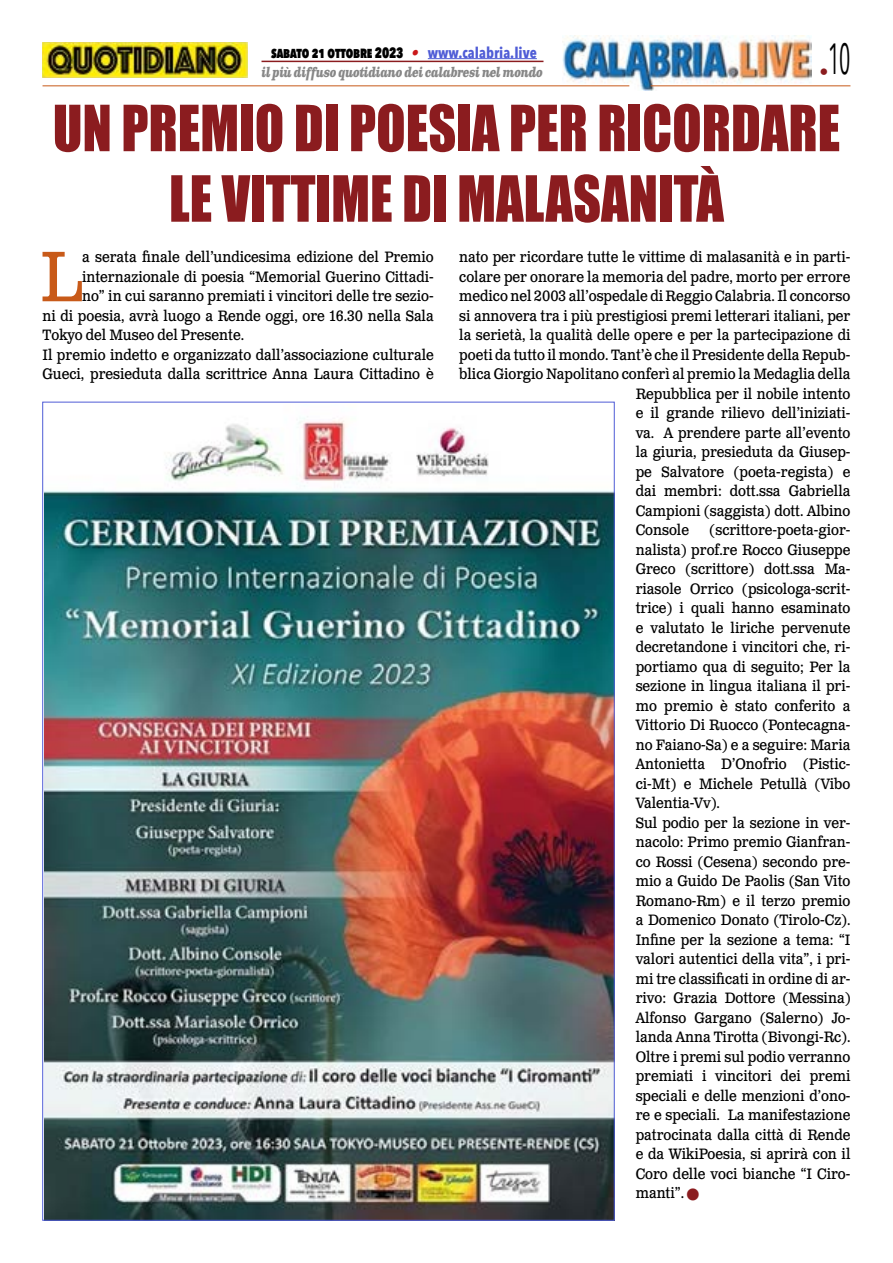
<style>
.page{position:relative;width:893px;height:1263px;background:#fff}
.page>*{position:absolute;margin:0;border:0;box-sizing:border-box;transform-origin:0 0}
.t1{font:71.25px "Clarendon Text Pro";color:#c85a19;scale:.9 1}
.t2{font:58.8px/70.5px "Impact";color:#8b1c1f;text-align:center;scale:.92 1}
.t3{font:43.5px "Avenir Next Condensed";color:#000;scale:.55 1}
.t4{font:15px/19.5px "Clarendon Text Pro";color:#000;scale:.9 1}
.t5{font:800 15px "Avenir Next Condensed";letter-spacing:-.01em;color:#000;scale:.86 1}
.t6{font:italic 700 13.5px "Clarendon Text Pro";letter-spacing:-.05em;color:#878787;scale:.79 1}
.s1{font-family:"Clarendon Text Pro";font-weight:700;font-style:italic;color:#ca181a}
.s2{font-weight:700;color:#4f5cd6}
.s3{color:#8b1c1f}
</style>
<div class="page">
<img style="left:563px;top:36px;width:248px;height:54px">
<hr style="left:43px;top:85px;width:586px;height:1px;background:#c85a19">
<hr style="left:651px;top:85px;width:199px;height:1px;background:#c85a19">
<hr style="left:428px;top:58px;width:109px;height:1px;background:#4f5cd6">
<hr style="left:261px;top:61px;width:282px;height:1px;background:#8b1c1f">
<img style="left:43px;top:43px;width:204px;height:34px">
<img style="left:45px;top:418px;width:567px;height:800px">
<p class="t5" style="left:271px;top:43px;width:311px">SABATO 21 OTTOBRE 2023 <span class="s1">•</span> <span class="s2">www.calabria.live</span></p>
<p class="t6" style="left:261px;top:64px;width:358px">il più diffuso quotidiano dei calabresi nel mondo</p>
<h3 class="t3" style="left:820px;top:21px;width:58px"><sub>•</sub>10</h3>
<h2 class="t2" style="left:53px;top:91px;width:857px">UN PREMIO DI POESIA PER RICORDARE<br>LE VITTIME DI MALASANITÀ</h2>
<h1 class="t1" style="left:40px;top:233px;width:48px">L</h1>
<p class="t4" style="left:82px;top:248px;width:392px">a serata finale dell’undicesima edizione del Premio</p>
<p class="t4" style="left:82px;top:267px;width:392px">internazionale di poesia “Memorial Guerino Cittadi-</p>
<p class="t4" style="left:82px;top:287px;width:392px">no” in cui saranno premiati i vincitori delle tre sezio-</p>
<p class="t4" style="left:43px;top:306px;width:436px">ni di poesia, avrà luogo a Rende oggi, ore 16.30 nella Sala</p>
<p class="t4" style="left:43px;top:326px;width:225px">Tokyo del Museo del Presente.</p>
<p class="t4" style="left:43px;top:345px;width:436px">Il premio indetto e organizzato dall’associazione culturale</p>
<p class="t4" style="left:43px;top:365px;width:436px">Gueci, presieduta dalla scrittrice Anna Laura Cittadino è</p>
<p class="t4" style="left:459px;top:248px;width:436px">nato per ricordare tutte le vittime di malasanità e in parti-</p>
<p class="t4" style="left:459px;top:267px;width:436px">colare per onorare la memoria del padre, morto per errore</p>
<p class="t4" style="left:459px;top:287px;width:436px">medico nel 2003 all’ospedale di Reggio Calabria. Il concorso</p>
<p class="t4" style="left:459px;top:306px;width:436px">si annovera tra i più prestigiosi premi letterari italiani, per</p>
<p class="t4" style="left:459px;top:326px;width:436px">la serietà, la qualità delle opere e per la partecipazione di</p>
<p class="t4" style="left:459px;top:345px;width:436px">poeti da tutto il mondo. Tant’è che il Presidente della Repub-</p>
<p class="t4" style="left:459px;top:365px;width:436px">blica Giorgio Napolitano conferì al premio la Medaglia della</p>
<p class="t4" style="left:636px;top:384px;width:240px">Repubblica per il nobile intento</p>
<p class="t4" style="left:636px;top:404px;width:240px">e il grande rilievo dell’iniziati-</p>
<p class="t4" style="left:636px;top:423px;width:240px">va. A prendere parte all’evento</p>
<p class="t4" style="left:636px;top:443px;width:240px">la giuria, presieduta da Giusep-</p>
<p class="t4" style="left:636px;top:462px;width:240px">pe Salvatore (poeta-regista) e</p>
<p class="t4" style="left:636px;top:482px;width:240px">dai membri: dott.ssa Gabriella</p>
<p class="t4" style="left:636px;top:501px;width:240px">Campioni (saggista) dott. Albino</p>
<p class="t4" style="left:636px;top:521px;width:61px">Console</p>
<p class="t4" style="left:636px;top:521px;width:240px;text-indent:74px">(scrittore-poeta-gior&shy;nalista) prof.re Rocco Giuseppe<br>Greco (scrittore) dott.ssa Ma&shy;riasole Orrico (psicologa-scrit&shy;trice) i quali hanno esaminato e valutato le liriche pervenute decretandone i vincitori che, ri&shy;portiamo qua di seguito; Per la sezione in lingua italiana il pri&shy;mo premio è stato conferito a<br>Vittorio Di Ruocco (Pontecagna&shy;no Faiano-Sa) e a seguire: Maria<br>Antonietta D’Onofrio (Pistic&shy;ci-Mt) e Michele Petullà (Vibo<br>Valentia-Vv).<br>Sul podio per la sezione in ver&shy;nacolo: Primo premio Gianfran&shy;co Rossi (Cesena) secondo pre&shy;mio a Guido De Paolis (San Vito<br>Romano-Rm) e il terzo premio a Domenico Donato (Tirolo-Cz).<br>Infine per la sezione a tema: “I valori autentici della vita”, i pri&shy;mi tre classificati in ordine di ar&shy;rivo: Grazia Dottore (Messina)<br>Alfonso Gargano (Salerno) Jo&shy;landa Anna Tirotta (Bivongi-Rc).<br>Oltre i premi sul podio verranno premiati i vincitori dei premi speciali e delle menzioni d’ono&shy;re e speciali. La manifestazione patrocinata dalla città di Rende e da WikiPoesia, si aprirà con il<br>Coro delle voci bianche “I Ciro&shy;manti”. <span class="s3">■</span></p>
</div>
